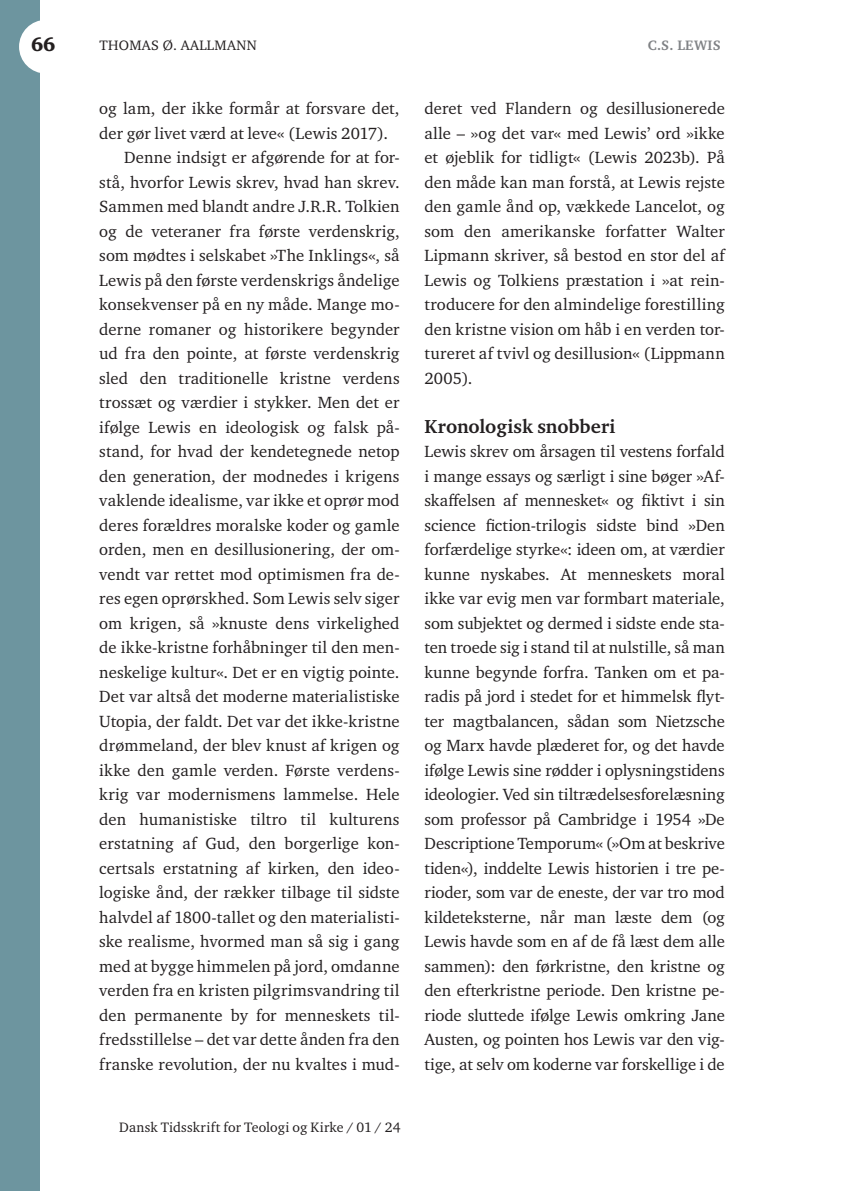
<style>
.page{position:relative;width:844px;height:1191px;background:#fff}
.page>*{position:absolute;margin:0;border:0;box-sizing:border-box;transform-origin:0 0}
.Mellem{font:700 19.25px "Charter ITC Std";letter-spacing:-.005em;color:#231f20}
.t1{font:900 19.25px "Charter ITC Std";color:#231f20}
.Tekst_indryk{font:16.62px/24.5px "Charter ITC Std";letter-spacing:.005em;color:#231f20;text-align:justify}
.Tekst{font:16.62px/24.5px "Charter ITC Std";letter-spacing:-.005em;color:#231f20;text-align:justify}
.Toptekst_forfatter{font:14px "Charter ITC Std";letter-spacing:.025em;color:#231f20}
.Toptekst_forfatter-2{font:700 14px "Charter ITC Std";letter-spacing:.025em;color:#808285}
</style>
<div class="page">
<div style="left:0;top:0;width:40px;height:1191px;background:#6d959f"></div>
<div style="left:19px;top:20px;width:54px;height:54px;background:#fff;border-radius:50%"></div>
<p class="t1" style="left:31px;top:33px;width:26px">66</p>
<p class="Toptekst_forfatter" style="left:99px;top:37px;width:159px">THOMAS Ø. AALLMANN</p>
<p class="Toptekst_forfatter-2" style="left:647px;top:37px;width:74px">C.S. LEWIS</p>
<p class="Tekst_indryk" style="left:99px;top:96px;width:302px">og lam, der ikke formår at forsvare det, der gør livet værd at leve« (Lewis 2017).</p>
<p class="Tekst_indryk" style="left:99px;top:145px;width:302px;text-indent:25px">Denne indsigt er afgørende for at for&shy;stå, hvorfor Lewis skrev, hvad han skrev.<br>Sammen med blandt andre J.R.R. Tolkien og de veteraner fra første verdenskrig, som mødtes i selskabet »The Inklings«, så Lewis på den første verdenskrigs åndelige konsekvenser på en ny måde. Mange mo&shy;derne romaner og historikere begynder ud fra den pointe, at første verdenskrig sled den traditionelle kristne verdens trossæt og værdier i stykker. Men det er ifølge Lewis en ideologisk og falsk på&shy;stand, for hvad der kendetegnede netop den generation, der modnedes i krigens vaklende idealisme, var ikke et oprør mod deres forældres moralske koder og gamle orden, men en desillusionering, der om&shy;vendt var rettet mod optimismen fra de&shy;res egen oprørskhed. Som Lewis selv siger om krigen, så »knuste dens virkelighed de ikke-kristne forhåbninger til den men&shy;neskelige kultur«. Det er en vigtig pointe.<br>Det var altså det moderne materialistiske Utopia, der faldt. Det var det ikke-kristne drømmeland, der blev knust af krigen og ikke den gamle verden. Første verdens&shy;krig var modernismens lammelse. Hele den humanistiske tiltro til kulturens erstatning af Gud, den borgerlige kon&shy;certsals erstatning af kirken, den ideo&shy;logiske ånd, der rækker tilbage til sidste halvdel af 1800-tallet og den materialisti&shy;ske realisme, hvormed man så sig i gang med at bygge himmelen på jord, omdanne verden fra en kristen pilgrimsvandring til den permanente by for menneskets til&shy;fredsstillelse – det var dette ånden fra den franske revolution, der nu kvaltes i mud-</p>
<p class="Toptekst_forfatter" style="left:119px;top:1118px;width:283px">Dansk Tidsskrift for Teologi og Kirke / 01 / 24</p>
<p class="Tekst_indryk" style="left:424px;top:96px;width:302px">deret ved Flandern og desillusionerede alle – »og det var« med Lewis’ ord »ikke et øjeblik for tidligt« (Lewis 2023b). På den måde kan man forstå, at Lewis rejste den gamle ånd op, vækkede Lancelot, og som den amerikanske forfatter Walter Lipmann skriver, så bestod en stor del af Lewis og Tolkiens præstation i »at rein&shy;troducere for den almindelige forestilling den kristne vision om håb i en verden tor&shy;tureret af tvivl og desillusion« (Lippmann 2005).</p>
<p class="Mellem" style="left:424px;top:414px;width:192px">Kronologisk snobberi</p>
<p class="Tekst" style="left:424px;top:439px;width:302px">Lewis skrev om årsagen til vestens forfald i mange essays og særligt i sine bøger »Af&shy;skaffelsen af mennesket« og fiktivt i sin science fiction-trilogis sidste bind »Den forfærdelige styrke«: ideen om, at værdier kunne nyskabes. At menneskets moral ikke var evig men var formbart materiale, som subjektet og dermed i sidste ende sta&shy;ten troede sig i stand til at nulstille, så man kunne begynde forfra. Tanken om et pa&shy;radis på jord i stedet for et himmelsk flyt&shy;ter magtbalancen, sådan som Nietzsche og Marx havde plæderet for, og det havde ifølge Lewis sine rødder i oplysningstidens ideologier. Ved sin tiltrædelsesforelæsning som professor på Cambridge i 1954 »De Descriptione Temporum« (»Om at beskrive tiden«), inddelte Lewis historien i tre pe&shy;rioder, som var de eneste, der var tro mod kildeteksterne, når man læste dem (og Lewis havde som en af de få læst dem alle sammen): den førkristne, den kristne og den efterkristne periode. Den kristne pe&shy;riode sluttede ifølge Lewis omkring Jane Austen, og pointen hos Lewis var den vig&shy;tige, at selv om koderne var forskellige i de</p>
</div>
